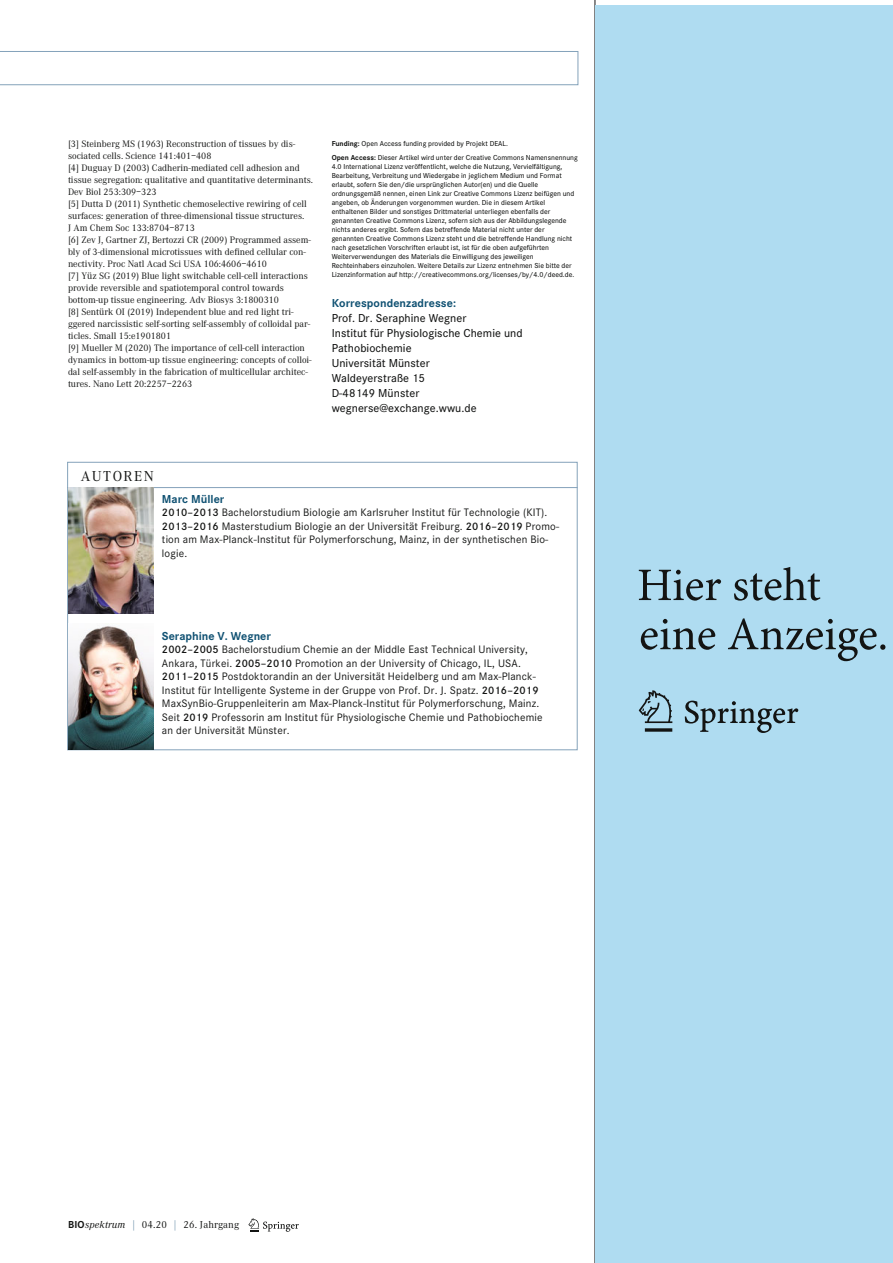
<style>
.page{position:relative;width:893px;height:1263px;background:#fff}
.page>*{position:absolute;margin:0;border:0;box-sizing:border-box;transform-origin:0 0}
.t1{font:15px "Corporate A";letter-spacing:.095em;color:#131413}
.t2{font:500 12px/15px "Corporate S";letter-spacing:.005em;color:#131413}
.t3{font:700 12px "Corporate S";color:#115273}
.t4{font:11.25px/13.5px "Corporate S";letter-spacing:.015em;color:#131413}
.t5{font:10.5px "Corporate A";letter-spacing:.015em;color:#131413}
.t6{font:9.75px/12px "Corporate A";letter-spacing:-.005em;color:#131413}
.t7{font:500 7.5px/9px "Corporate S";color:#131413}
.s1{font-weight:700}
.s2{font-weight:600}
.s3{font-family:"Corporate S";font-weight:700}
.s4{font-style:italic}
.s5{color:#658ba6}
</style>
<div class="page">
<svg style="left:248px;top:1218px;width:51px;height:14px"></svg>
<hr style="left:67px;top:487px;width:510px;height:1px;background:#84a2ba">
<img style="left:68px;top:488px;width:85px;height:126px">
<img style="left:68px;top:626px;width:85px;height:123px">
<hr style="left:594px;top:0;width:1px;height:1263px;background:#131413">
<div style="left:595px;top:6px;width:298px;height:1257px;background:#afdcf1"></div>
<svg style="left:639px;top:567px;width:246px;height:94px"></svg>
<svg style="left:639px;top:690px;width:159px;height:43px"></svg>
<svg style="left:0;top:51px;width:579px;height:34px"></svg>
<p class="t6" style="left:68px;top:139px;width:247px">[3] Steinberg MS (1963) Reconstruction of tissues by dis&shy;sociated cells. Science 141:401–408<br>[4] Duguay D (2003) Cadherin-mediated cell adhesion and tissue segregation: qualitative and quantitative determinants.<br>Dev Biol 253:309–323<br>[5] Dutta D (2011) Synthetic chemoselective rewiring of cell surfaces: generation of three-dimensional tissue structures.<br>J Am Chem Soc 133:8704–8713<br>[6] Zev J, Gartner ZJ, Bertozzi CR (2009) Programmed assem&shy;bly of 3-dimensional microtissues with defined cellular con&shy;nectivity. Proc Natl Acad Sci USA 106:4606–4610<br>[7] Yüz SG (2019) Blue light switchable cell-cell interactions provide reversible and spatiotemporal control towards bottom- up tissue engineering. Adv Biosys 3:1800310<br>[8] Sentürk OI (2019) Independent blue and red light tri&shy;ggered narcissistic self-sorting self-assembly of colloidal par&shy;ticles. Small 15:e1901801<br>[9] Mueller M (2020) The importance of cell-cell interaction dynamics in bottom-up tissue engineering: concepts of colloi&shy;dal self-assembly in the fabrication of multicellular architec&shy;tures. Nano Lett 20:2257–2263</p>
<p class="t7" style="left:332px;top:137px;width:248px;line-height:13.5px"><span class="s1">Funding:</span> Open Access funding provided by Projekt DEAL.<br><span class="s1">Open Access:</span> Dieser Artikel wird unter der Creative Commons Namensnennung</p>
<p class="t7" style="left:332px;top:162px;width:244px">4.0 International Lizenz veröffentlicht, welche die Nutzung, Vervielfältigung, Bearbeitung, Verbreitung und Wiedergabe in jeglichem Medium und Format erlaubt, sofern Sie den/die ursprünglichen Autor(en) und die Quelle ordnungsgemäß nennen, einen Link zur Creative Commons Lizenz beifügen und angeben, ob Änderungen vorgenommen wurden. Die in diesem Artikel enthaltenen Bilder und sonstiges Drittmaterial unterliegen ebenfalls der genannten Creative Commons Lizenz, sofern sich aus der Abbildungslegende nichts anderes ergibt. Sofern das betreffende Material nicht unter der genannten Creative Commons Lizenz steht und die betreffende Handlung nicht nach gesetzlichen Vorschriften erlaubt ist, ist für die oben aufgeführten Weiterverwendungen des Materials die Einwilligung des jeweiligen Rechteinhabers einzuholen. Weitere Details zur Lizenz entnehmen Sie bitte der Lizenzinformation auf http://creativecommons.org/licenses/by/4.0/deed.de.</p>
<p class="t3" style="left:332px;top:298px;width:126px">Korrespondenzadresse:</p>
<p class="t2" style="left:332px;top:311px;width:192px">Prof. Dr. Seraphine Wegner<br>Institut für Physiologische Chemie und<br>Pathobiochemie<br>Universität Münster<br>Waldeyerstraße 15<br>D-48149 Münster wegnerse@exchange.wwu.de</p>
<h1 class="t1" style="left:81px;top:470px;width:74px">AUTOREN</h1>
<p class="t3" style="left:162px;top:495px;width:64px">Marc Müller</p>
<p class="t4" style="left:162px;top:507px;width:398px"><span class="s2">2010–2013</span> Bachelorstudium Biologie am Karlsruher Institut für Technologie (KIT).<br><span class="s2">2013–2016</span> Masterstudium Biologie an der Universität Freiburg. <span class="s2">2016–2019</span> Promo&shy;tion am Max-Planck-Institut für Polymerforschung, Mainz, in der synthetischen Bio&shy;logie.</p>
<p class="t3" style="left:162px;top:632px;width:111px">Seraphine V. Wegner</p>
<p class="t4" style="left:162px;top:644px;width:382px"><span class="s2">2002–2005</span> Bachelorstudium Chemie an der Middle East Technical University, Ankara, Türkei. <span class="s2">2005–2010</span> Promotion an der University of Chicago, IL, USA.<br><span class="s2">2011–2015</span> Postdoktorandin an der Universität Heidelberg und am Max-Planck-Institut für Intelligente Systeme in der Gruppe von Prof. Dr. J. Spatz. <span class="s2">2016–2019<br></span>MaxSynBio-Gruppenleiterin am Max-Planck-Institut für Polymerforschung, Mainz.<br>Seit <span class="s2">2019</span> Professorin am Institut für Physiologische Chemie und Pathobiochemie an der Universität Münster.</p>
<p class="t5" style="left:68px;top:1221px;width:173px"><span class="s3">BIO</span><span class="s4">spektrum</span> <span class="s5">|</span> 04.20 <span class="s5">|</span> 26. Jahrgang</p>
</div>
